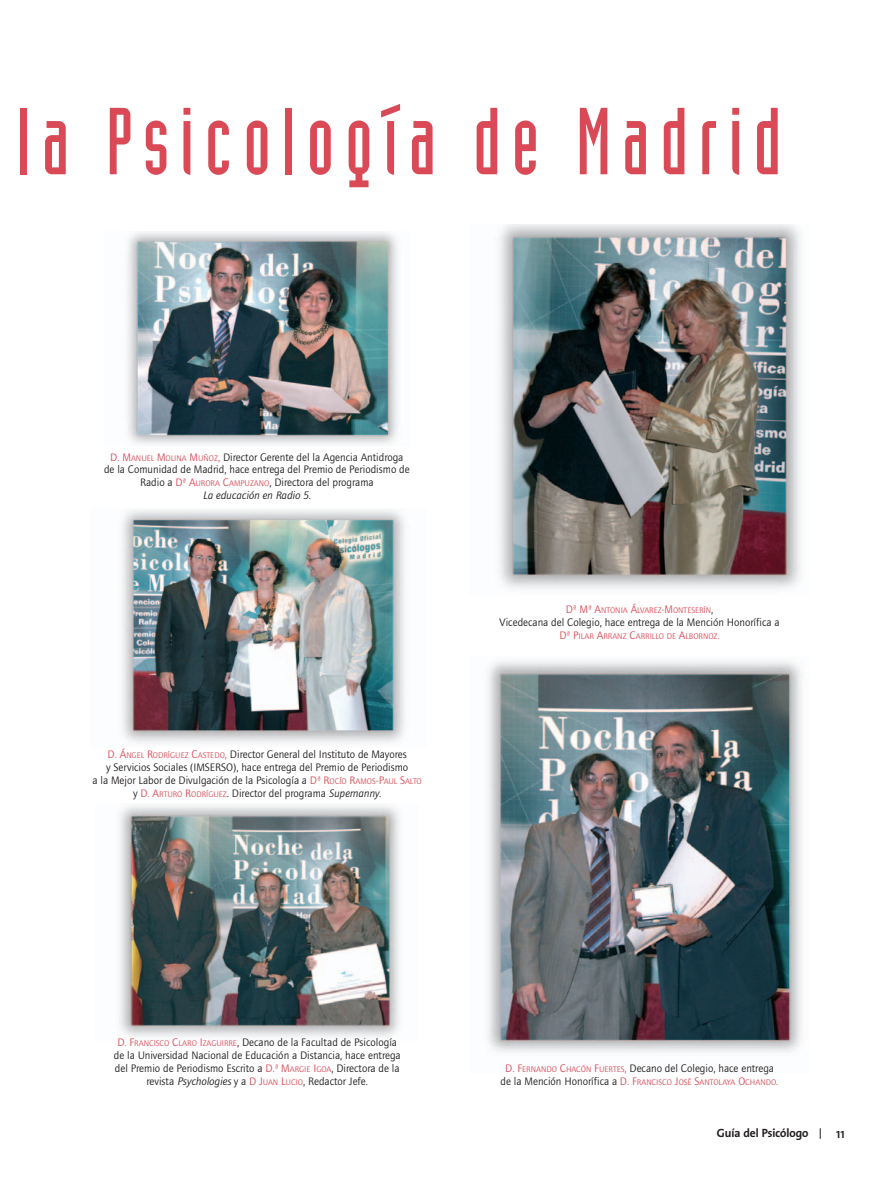
<style>
.page{position:relative;width:893px;height:1191px;background:#fff}
.page>*{position:absolute;margin:0;border:0;box-sizing:border-box;transform-origin:0 0}
.t1{font:93px "Industria Solid A";letter-spacing:.12em;color:#d94a56}
.t2{font:600 13.5px "Thesis Sans";color:#231f20}
.t3{font:700 12px "Thesis Sans";color:#231f20}
.t4{font:11.25px/12.8px "Foundry Journal";color:#231f20;text-align:center}
.t5{font:8.4px "Foundry Journal";color:#d94a56}
.s1{color:#d94a56}
.s2{font-size:8.4px;color:#d94a56}
.s3{font-style:italic}
.s4{font-size:11.25px}
.s5{font-size:11.25px;color:#231f20}
</style>
<div class="page">
<img style="left:122px;top:510px;width:283px;height:233px">
<img style="left:127px;top:232px;width:271px;height:213px">
<img style="left:499px;top:225px;width:302px;height:364px">
<img style="left:487px;top:661px;width:315px;height:392px">
<img style="left:119px;top:805px;width:281px;height:232px">
<p class="t1" style="left:17px;top:108px;width:766px">la Psicología de Madrid</p>
<p class="t4" style="left:104px;top:450px;width:307px"><span class="s1">D. M</span><span class="s2">ANUEL</span> <span class="s1">M</span><span class="s2">OLINA</span> <span class="s1">M</span><span class="s2">UÑOZ</span><span class="s1">,</span> Director Gerente del la Agencia Antidroga de la Comunidad de Madrid, hace entrega del Premio de Periodismo de Radio a <span class="s1">Dª A</span><span class="s2">URORA</span> <span class="s1">C</span><span class="s2">AMPUZANO</span>, Directora del programa<br><span class="s3">La educación en Radio 5</span>.</p>
<p class="t4" style="left:93px;top:748px;width:331px"><span class="s1">D. Á</span><span class="s2">NGEL</span> <span class="s1">R</span><span class="s2">ODRÍGUEZ</span> <span class="s1">C</span><span class="s2">ASTEDO</span><span class="s1">,</span> Director General del Instituto de Mayores<br>y Servicios Sociales (IMSERSO), hace entrega del Premio de Periodismo<br>a la Mejor Labor de Divulgación de la Psicología a <span class="s1">Dª R</span><span class="s2">OCÍO</span> <span class="s1">R</span><span class="s2">AMOS</span><span class="s1">-P</span><span class="s2">AUL</span> <span class="s1">S</span><span class="s2">ALTO </span>y <span class="s1">D. A</span><span class="s2">RTURO</span> <span class="s1">R</span><span class="s2">ODRÍGUEZ</span>. Director del programa <span class="s3">Supernanny</span>.</p>
<p class="t5" style="left:566px;top:605px;width:149px"><span class="s4">Dª Mª A</span>NTONIA <span class="s4">Á</span>LVAREZ<span class="s4">-M</span>ONTESERÍN<span class="s5">,</span></p>
<p class="t4" style="left:500px;top:615px;width:281px">Vicedecana del Colegio, hace entrega de la Mención Honorífica a</p>
<p class="t5" style="left:559px;top:631px;width:162px"><span class="s4">Dª P</span>ILAR <span class="s4">A</span>RRANZ <span class="s4">C</span>ARRILLO DE <span class="s4">A</span>LBORNOZ<span class="s4">.</span></p>
<p class="t4" style="left:114px;top:1036px;width:288px"><span class="s1">D. F</span><span class="s2">RANCISCO</span> <span class="s1">C</span><span class="s2">LARO</span> <span class="s1">I</span><span class="s2">ZAGUIRRE</span>, Decano de la Facultad de Psicología de la Universidad Nacional de Educación a Distancia, hace entrega del Premio de Periodismo Escrito a <span class="s1">D.ª M</span><span class="s2">ARGIE</span> <span class="s1">I</span><span class="s2">GOA</span>, Directora de la revista <span class="s3">Psychologies</span> y a <span class="s1">D J</span><span class="s2">UAN</span> <span class="s1">L</span><span class="s2">UCIO</span>, Redactor Jefe.</p>
<p class="t4" style="left:505px;top:1062px;width:270px"><span class="s1">D. F</span><span class="s2">ERNANDO</span> <span class="s1">C</span><span class="s2">HACÓN</span> <span class="s1">F</span><span class="s2">UERTES</span><span class="s1">,</span> Decano del Colegio, hace entrega</p>
<p class="t5" style="left:501px;top:1077px;width:279px"><span class="s5">de la Mención Honorífica a</span> <span class="s4">D. F</span>RANCISCO <span class="s4">J</span>OSÉ <span class="s4">S</span>ANTOLAYA <span class="s4">O</span>CHANDO<span class="s4">.</span></p>
<p class="t3" style="left:717px;top:1128px;width:93px">Guía del Psicólogo</p>
<p class="t2" style="left:836px;top:1128px;width:10px">11</p>
</div>
